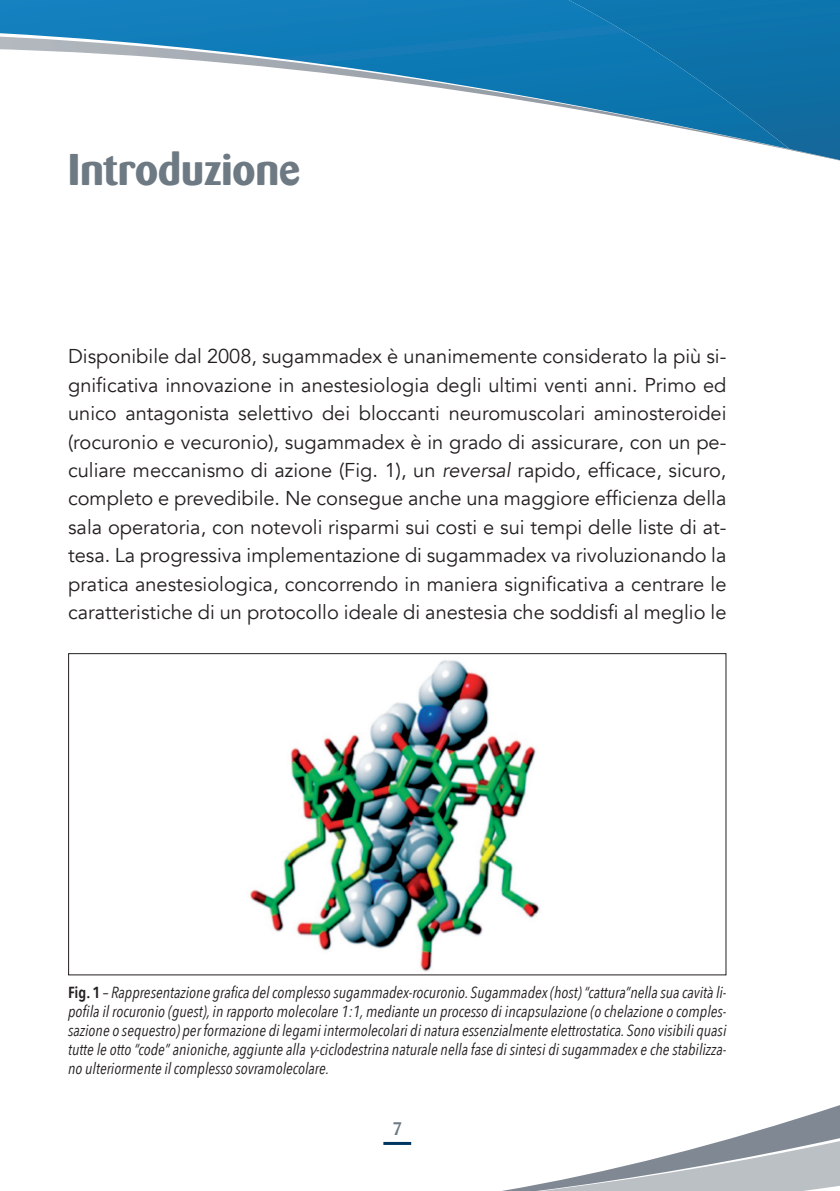
<style>
.page{position:relative;width:840px;height:1191px;background:#fff}
.page>*{position:absolute;margin:0;border:0;box-sizing:border-box;transform-origin:0 0}
.t1{font:700 44px "Barmeno";color:#6e7a83}
.Testo{font:20px/28.4px "Avenir";color:#231f20;text-align:justify}
.t2{font:500 18px "Barmeno";color:#6e7a83}
.Testo-2{font:italic 16px/19px "Avenir Next Condensed";color:#231f20;text-align:justify}
.s1{font-style:italic}
.s2{font-weight:600;font-style:normal}
.s3{font-family:"Helvetica";font-weight:300}
</style>
<div class="page">
<svg style="left:0;top:0;width:568px;height:108px"></svg>
<img style="left:568px;top:0;width:271px;height:160px">
<svg style="left:383px;top:1105px;width:456px;height:86px"></svg>
<img style="left:249px;top:660px;width:291px;height:312px">
<p class="t1" style="left:68px;top:143px;width:234px">Introduzione</p>
<p class="Testo" style="left:68px;top:343px;width:659px">Disponibile dal 2008, sugammadex è unanimemente considerato la più si&shy;gnificativa innovazione in anestesiologia degli ultimi venti anni. Primo ed unico antagonista selettivo dei bloccanti neuromuscolari aminosteroidei (rocuronio e vecuronio), sugammadex è in grado di assicurare, con un pe&shy;culiare meccanismo di azione (Fig. 1), un <span class="s1">reversal</span> rapido, efficace, sicuro, completo e prevedibile. Ne consegue anche una maggiore efficienza della sala operatoria, con notevoli risparmi sui costi e sui tempi delle liste di at&shy;tesa. La progressiva implementazione di sugammadex va rivoluzionando la pratica anestesiologica, concorrendo in maniera significativa a centrare le caratteristiche di un protocollo ideale di anestesia che soddisfi al meglio le</p>
<p class="Testo-2" style="left:68px;top:982px;width:659px"><span class="s2">Fig. 1</span> – Rappresentazione grafica del complesso sugammadex-rocuronio. Sugammadex (host) “cattura”nella sua cavità li&shy;pofila il rocuronio (guest), in rapporto molecolare 1:1, mediante un processo di incapsulazione (o chelazione o comples&shy;sazione o sequestro) per formazione di legami intermolecolari di natura essenzialmente elettrostatica. Sono visibili quasi tutte le otto “code” anioniche, aggiunte alla <span class="s3">γ</span>-ciclodestrina naturale nella fase di sintesi di sugammadex e che stabilizza&shy;no ulteriormente il complesso sovramolecolare.</p>
<p class="t2" style="left:392px;top:1118px;width:11px">7</p>
</div>
